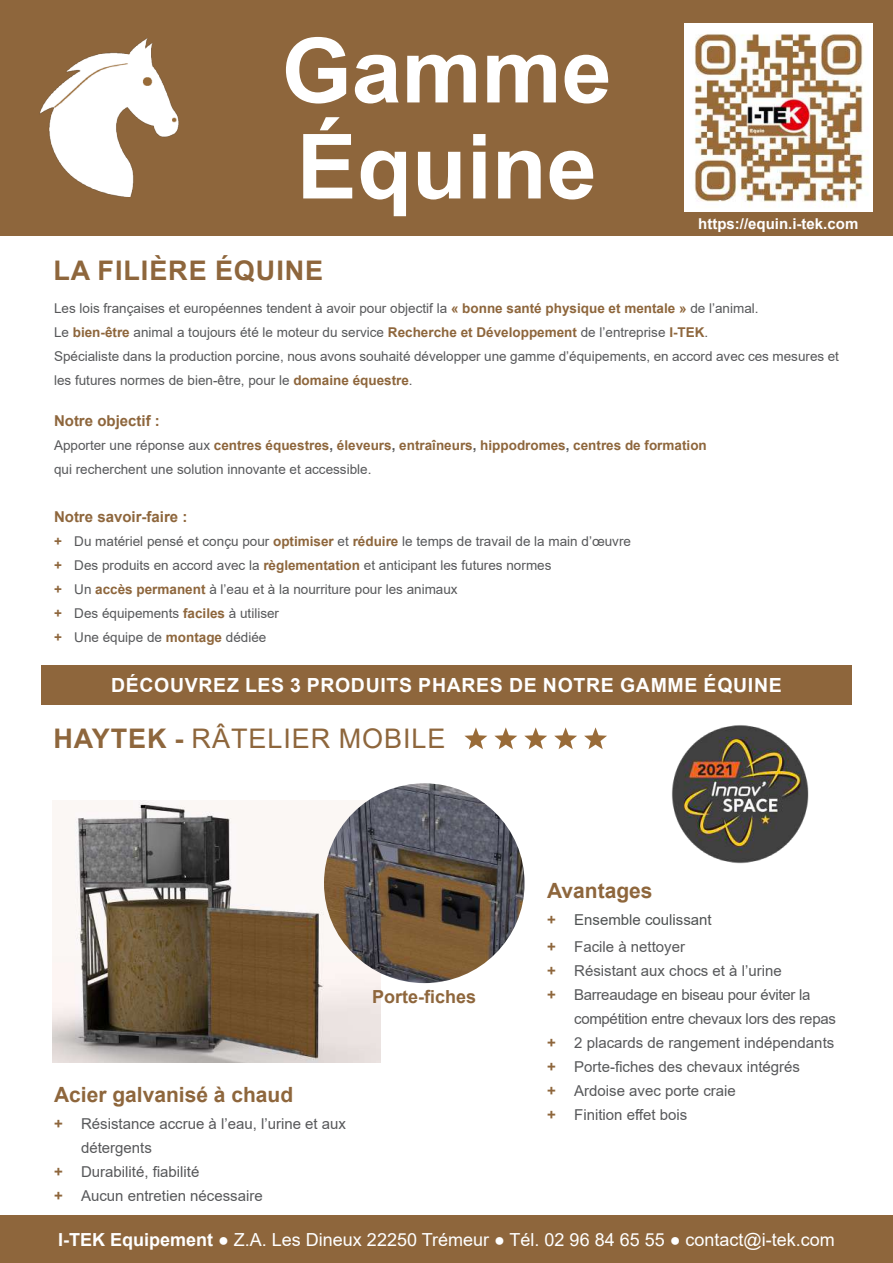
<style>
.page{position:relative;width:893px;height:1263px;background:#fff}
.page>*{position:absolute;margin:0;border:0;box-sizing:border-box;transform-origin:0 0}
.t1{font:700 90px/96px "Arial";color:#fff}
.t2{font:27px "Arial";letter-spacing:.035em;color:#8e663c}
.t3{font:700 27px "Arial";letter-spacing:.035em;color:#8e663c}
.t4{font:700 21px "Arial";color:#8e663c}
.t5{font:700 19.5px "Arial";letter-spacing:.035em;color:#fff}
.t6{font:18px "Arial";color:#fff}
.t7{font:700 18px "Arial";color:#8e663c}
.t8{font:15px "Arial";color:#57585a}
.t9{font:15px "Arial";letter-spacing:-.02em;color:#57585a}
.t10{font:15px/27px "Arial";color:#4f5252}
.t11{font:700 15px "Arial";color:#8e663c}
.t12{font:700 15px "Arial";color:#fff}
.t13{font:13.5px/24px "Arial";color:#57585a}
.s1{font-weight:700;color:#8e663c}
.s2{font-weight:700}
.s3{color:#57585a}
</style>
<div class="page">
<div style="left:0;top:0;width:893px;height:235px;background:#8e663c"></div>
<img style="left:39px;top:39px;width:140px;height:158px">
<img style="left:53px;top:801px;width:327px;height:262px">
<img style="left:324px;top:783px;width:201px;height:200px;border-radius:100px">
<svg style="left:464px;top:727px;width:23px;height:22px"></svg>
<svg style="left:494px;top:727px;width:23px;height:22px"></svg>
<svg style="left:524px;top:727px;width:23px;height:22px"></svg>
<svg style="left:554px;top:727px;width:23px;height:22px"></svg>
<svg style="left:584px;top:727px;width:23px;height:22px"></svg>
<img style="left:684px;top:24px;width:188px;height:188px">
<div style="left:0;top:1215px;width:893px;height:48px;background:#8e663c"></div>
<div style="left:41px;top:665px;width:810px;height:40px;background:#8e663c"></div>
<img style="left:671px;top:725px;width:138px;height:139px">
<h1 class="t1" style="left:282px;top:24px;width:332px">Gamme<br>Équine</h1>
<h2 class="t3" style="left:53px;top:251px;width:271px">LA FILIÈRE ÉQUINE</h2>
<p class="t12" style="left:698px;top:213px;width:162px">https://equin.i-tek.com</p>
<p class="t13" style="left:54px;top:296px;width:786px">Les lois françaises et européennes tendent à avoir pour objectif la <span class="s1">« bonne santé physique et mentale »</span> de l’animal.<br>Le <span class="s1">bien-être</span> animal a toujours été le moteur du service <span class="s1">Recherche et Développement</span> de l’entreprise <span class="s1">I-TEK</span>.<br>Spécialiste dans la production porcine, nous avons souhaité développer une gamme d’équipements, en accord avec ces mesures et les futures normes de bien-être, pour le <span class="s1">domaine équestre</span>.</p>
<p class="t11" style="left:54px;top:410px;width:107px">Notre objectif :</p>
<p class="t13" style="left:54px;top:433px;width:654px">Apporter une réponse aux <span class="s1">centres équestres</span><span class="s2">,</span> <span class="s1">éleveurs</span><span class="s2">,</span> <span class="s1">entraîneurs</span><span class="s2">,</span> <span class="s1">hippodromes</span><span class="s2">,</span> <span class="s1">centres de formation </span>qui recherchent une solution innovante et accessible.</p>
<p class="t11" style="left:54px;top:506px;width:135px">Notre savoir-faire :</p>
<p class="t13" style="left:54px;top:529px;width:578px"><span class="s1">+</span> Du matériel pensé et conçu pour <span class="s1">optimiser</span> et <span class="s1">réduire</span> le temps de travail de la main d’œuvre <span class="s1">+</span> Des produits en accord avec la <span class="s1">règlementation</span> et anticipant les futures normes<br><span class="s1">+</span> Un <span class="s1">accès permanent</span> à l’eau et à la nourriture pour les animaux<br><span class="s1">+</span> Des équipements <span class="s1">faciles</span> à utiliser<br><span class="s1">+</span> Une équipe de <span class="s1">montage</span> dédiée</p>
<h3 class="t5" style="left:111px;top:672px;width:672px">DÉCOUVREZ LES 3 PRODUITS PHARES DE NOTRE GAMME ÉQUINE</h3>
<h2 class="t2" style="left:53px;top:720px;width:394px"><span class="s2">HAYTEK -</span> RÂTELIER MOBILE</h2>
<h3 class="t7" style="left:372px;top:983px;width:106px">Porte-fiches</h3>
<h3 class="t4" style="left:54px;top:1079px;width:241px">Acier galvanisé à chaud</h3>
<p class="t8" style="left:54px;top:1113px;width:294px"><span class="s1">+</span> Résistance accrue à l’eau, l’urine et aux</p>
<p class="t8" style="left:81px;top:1137px;width:72px">détergents</p>
<p class="t8" style="left:54px;top:1161px;width:147px"><span class="s1">+</span> Durabilité, fiabilité</p>
<p class="t8" style="left:54px;top:1185px;width:210px"><span class="s1">+</span> Aucun entretien nécessaire</p>
<h3 class="t4" style="left:547px;top:876px;width:107px">Avantages</h3>
<p class="t10" style="left:547px;top:906px;width:166px"><span class="s1">+</span> Ensemble coulissant <span class="s1">+</span> <span class="s3">Facile à nettoyer</span></p>
<p class="t8" style="left:547px;top:961px;width:236px"><span class="s1">+</span> Résistant aux chocs et à l’urine</p>
<p class="t9" style="left:547px;top:985px;width:265px"><span class="s1">+</span> Barreaudage en biseau pour éviter la</p>
<p class="t9" style="left:574px;top:1009px;width:263px">compétition entre chevaux lors des repas</p>
<p class="t8" style="left:547px;top:1033px;width:289px"><span class="s1">+</span> 2 placards de rangement indépendants</p>
<p class="t8" style="left:547px;top:1057px;width:254px"><span class="s1">+</span> Porte-fiches des chevaux intégrés</p>
<p class="t8" style="left:547px;top:1081px;width:190px"><span class="s1">+</span> Ardoise avec porte craie</p>
<p class="t8" style="left:547px;top:1105px;width:142px"><span class="s1">+</span> Finition effet bois</p>
<h3 class="t6" style="left:58px;top:1227px;width:778px"><span class="s2">I-TEK Equipement</span> ● Z.A. Les Dineux 22250 Trémeur ● Tél. 02 96 84 65 55 ● contact@i-tek.com</h3>
</div>
